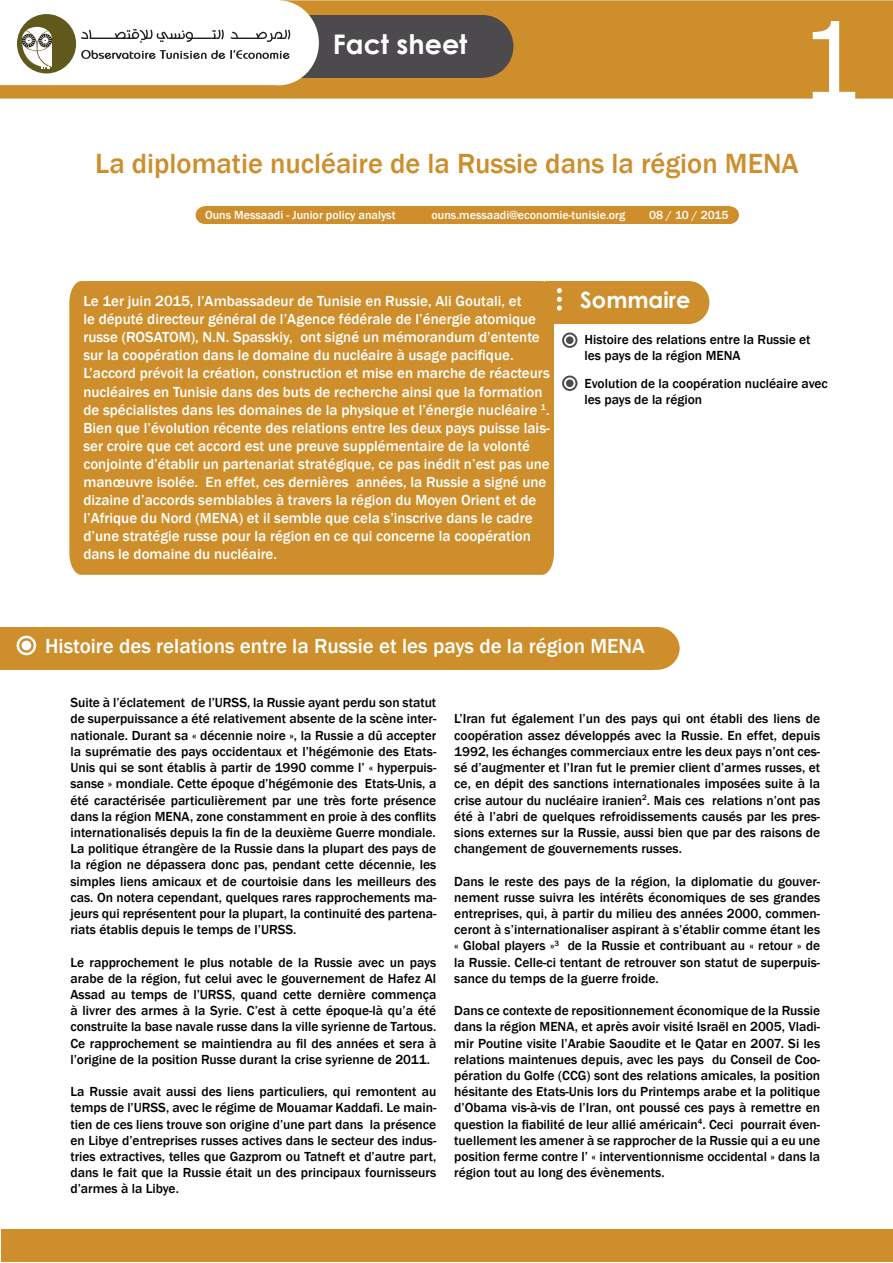
<style>
.page{position:relative;width:893px;height:1263px;background:#fff}
.page>*{position:absolute;margin:0;border:0;box-sizing:border-box;transform-origin:0 0}
.t1{font:108px "MS Reference Sans Serif";color:#fff}
.t2{font:500 28.5px "Franklin Gothic";color:#cd8e2b}
.t3{font:700 27px "Century Gothic";color:#fff}
.t4{font:700 22.5px "Century Gothic";color:#fff}
.t5{font:500 21px "Franklin Gothic";color:#fffffe}
.t6{font:500 15px/18px "Franklin Gothic";color:#fff}
.t7{font:500 13.5px/16.2px "Franklin Gothic";color:#000;text-align:justify}
.t8{font:500 13.5px/16.2px "Franklin Gothic";color:#020101}
.t9{font:500 12px "Franklin Gothic";color:#fff}
</style>
<div class="page">
<div style="left:0;top:0;width:893px;height:99px;background:#cd8e2b"></div>
<div style="left:1px;top:1230px;width:891px;height:32px;background:#cd8e2b"></div>
<div style="left:452px;top:15px;width:61px;height:63px;background:#4d4a4d;border-radius:50%"></div>
<div style="left:276px;top:15px;width:208px;height:63px;background:#4d4a4d"></div>
<div style="left:238px;top:0;width:81px;height:85px;background:#fff;border-radius:50%"></div>
<div style="left:2px;top:0;width:277px;height:85px;background:#fff"></div>
<div style="left:17px;top:14px;width:59px;height:59px;background:#61591c;border-radius:50%"></div>
<svg style="left:22px;top:27px;width:30px;height:42px"></svg>
<svg style="left:81px;top:29px;width:143px;height:14px"></svg>
<svg style="left:230px;top:30px;width:60px;height:12px"></svg>
<svg style="left:81px;top:50px;width:209px;height:9px"></svg>
<div style="left:668px;top:281px;width:41px;height:43px;background:#cd8e2b;border-radius:50%"></div>
<div style="left:545px;top:281px;width:144px;height:43px;background:#cd8e2b"></div>
<div style="left:69px;top:281px;width:485px;height:294px;background:#cd8e2b"></div>
<svg style="left:557px;top:288px;width:5px;height:23px"></svg>
<svg style="left:562px;top:332px;width:15px;height:16px"></svg>
<div style="left:566px;top:336px;width:8px;height:8px;background:#4d4a4d;border-radius:50%"></div>
<svg style="left:562px;top:376px;width:15px;height:15px"></svg>
<div style="left:566px;top:379px;width:8px;height:8px;background:#4d4a4d;border-radius:50%"></div>
<div style="left:634px;top:627px;width:46px;height:43px;background:#cd8e2b;border-radius:50%"></div>
<div style="left:0;top:627px;width:653px;height:43px;background:#cd8e2b"></div>
<svg style="left:17px;top:636px;width:19px;height:19px"></svg>
<div style="left:22px;top:641px;width:9px;height:9px;background:#fffeff;border-radius:50%"></div>
<div style="left:196px;top:206px;width:18px;height:18px;background:#cd8e2b;border-radius:50%"></div>
<div style="left:720px;top:206px;width:19px;height:18px;background:#cd8e2b;border-radius:50%"></div>
<div style="left:205px;top:206px;width:524px;height:18px;background:#cd8e2b"></div>
<h3 class="t3" style="left:333px;top:23px;width:136px">Fact sheet</h3>
<h1 class="t1" style="left:798px;top:-9px;width:70px">1</h1>
<h2 class="t2" style="left:95px;top:145px;width:705px">La diplomatie nucléaire de la Russie dans la région MENA</h2>
<p class="t9" style="left:205px;top:207px;width:192px">Ouns Messaadi - Junior policy analyst</p>
<p class="t9" style="left:432px;top:207px;width:195px">ouns.messaadi@economie-tunisie.org</p>
<p class="t9" style="left:649px;top:207px;width:81px">08 / 10 / 2015</p>
<p class="t6" style="left:83px;top:293px;width:440px">Le 1er juin 2015, l’Ambassadeur de Tunisie en Russie, Ali Goutali, et</p>
<h3 class="t4" style="left:580px;top:283px;width:112px">Sommaire</h3>
<p class="t6" style="left:83px;top:311px;width:468px">le député directeur général de l’Agence fédérale de l’énergie atomique russe (ROSATOM), N.N. Spasskiy, ont signé un mémorandum d’entente sur la coopération dans le domaine du nucléaire à usage pacifique.<br>L’accord prévoit la création, construction et mise en marche de réacteurs nucléaires en Tunisie dans des buts de recherche ainsi que la formation de spécialistes dans les domaines de la physique et l’énergie nucléaire <sup>1</sup>.<br>Bien que l’évolution récente des relations entre les deux pays puisse lais&shy;ser croire que cet accord est une preuve supplémentaire de la volonté conjointe d’établir un partenariat stratégique, ce pas inédit n’est pas une manœuvre isolée. En effet, ces dernières années, la Russie a signé une dizaine d’accords semblables à travers la région du Moyen Orient et de l’Afrique du Nord (MENA) et il semble que cela s’inscrive dans le cadre d’une stratégie russe pour la région en ce qui concerne la coopération dans le domaine du nucléaire.</p>
<p class="t8" style="left:585px;top:332px;width:228px">Histoire des relations entre la Russie et les pays de la région MENA</p>
<p class="t8" style="left:585px;top:376px;width:245px">Evolution de la coopération nucléaire avec les pays de la région</p>
<h3 class="t5" style="left:45px;top:633px;width:601px">Histoire des relations entre la Russie et les pays de la région MENA</h3>
<p class="t7" style="left:70px;top:695px;width:367px">Suite à l’éclatement de l’URSS, la Russie ayant perdu son statut de superpuissance a été relativement absente de la scène inter&shy;nationale. Durant sa « décennie noire », la Russie a dû accepter la suprématie des pays occidentaux et l’hégémonie des Etats-Unis qui se sont établis à partir de 1990 comme l’ « hyperpuis&shy;sanse » mondiale. Cette époque d’hégémonie des Etats-Unis, a été caractérisée particulièrement par une très forte présence dans la région MENA, zone constamment en proie à des conflits internationalisés depuis la fin de la deuxième Guerre mondiale.<br>La politique étrangère de la Russie dans la plupart des pays de la région ne dépassera donc pas, pendant cette décennie, les simples liens amicaux et de courtoisie dans les meilleurs des cas. On notera cependant, quelques rares rapprochements ma&shy;jeurs qui représentent pour la plupart, la continuité des partena&shy;riats établis depuis le temps de l’URSS.</p>
<p class="t7" style="left:70px;top:954px;width:367px">Le rapprochement le plus notable de la Russie avec un pays arabe de la région, fut celui avec le gouvernement de Hafez Al Assad au temps de l’URSS, quand cette dernière commença à livrer des armes à la Syrie. C’est à cette époque-là qu’a été construite la base navale russe dans la ville syrienne de Tartous.<br>Ce rapprochement se maintiendra au fil des années et sera à l’origine de la position Russe durant la crise syrienne de 2011.</p>
<p class="t7" style="left:70px;top:1084px;width:367px">La Russie avait aussi des liens particuliers, qui remontent au temps de l’URSS, avec le régime de Mouamar Kaddafi. Le main&shy;tien de ces liens trouve son origine d’une part dans la présence en Libye d’entreprises russes actives dans le secteur des indus&shy;tries extractives, telles que Gazprom ou Tatneft et d’autre part, dans le fait que la Russie était un des principaux fournisseurs d’armes à la Libye.</p>
<p class="t7" style="left:454px;top:711px;width:367px">L’Iran fut également l’un des pays qui ont établi des liens de coopération assez développés avec la Russie. En effet, depuis 1992, les échanges commerciaux entre les deux pays n’ont ces&shy;sé d’augmenter et l’Iran fut le premier client d’armes russes, et ce, en dépit des sanctions internationales imposées suite à la crise autour du nucléaire iranien<sup>2</sup>. Mais ces relations n’ont pas été à l’abri de quelques refroidissements causés par les pres&shy;sions externes sur la Russie, aussi bien que par des raisons de changement de gouvernements russes.</p>
<p class="t7" style="left:454px;top:873px;width:367px">Dans le reste des pays de la région, la diplomatie du gouver&shy;nement russe suivra les intérêts économiques de ses grandes entreprises, qui, à partir du milieu des années 2000, commen&shy;ceront à s’internationaliser aspirant à s’établir comme étant les « Global players »<sup>3</sup> de la Russie et contribuant au « retour » de la Russie. Celle-ci tentant de retrouver son statut de superpuis&shy;sance du temps de la guerre froide.</p>
<p class="t7" style="left:454px;top:1003px;width:367px">Dans ce contexte de repositionnement économique de la Russie dans la région MENA, et après avoir visité Israël en 2005, Vladi&shy;mir Poutine visite l’Arabie Saoudite et le Qatar en 2007. Si les relations maintenues depuis, avec les pays du Conseil de Coo&shy;pération du Golfe (CCG) sont des relations amicales, la position hésitante des Etats-Unis lors du Printemps arabe et la politique d’Obama vis-à-vis de l’Iran, ont poussé ces pays à remettre en question la fiabilité de leur allié américain<sup>4</sup>. Ceci pourrait éven&shy;tuellement les amener à se rapprocher de la Russie qui a eu une position ferme contre l’ « interventionnisme occidental » dans la région tout au long des évènements.</p>
</div>
